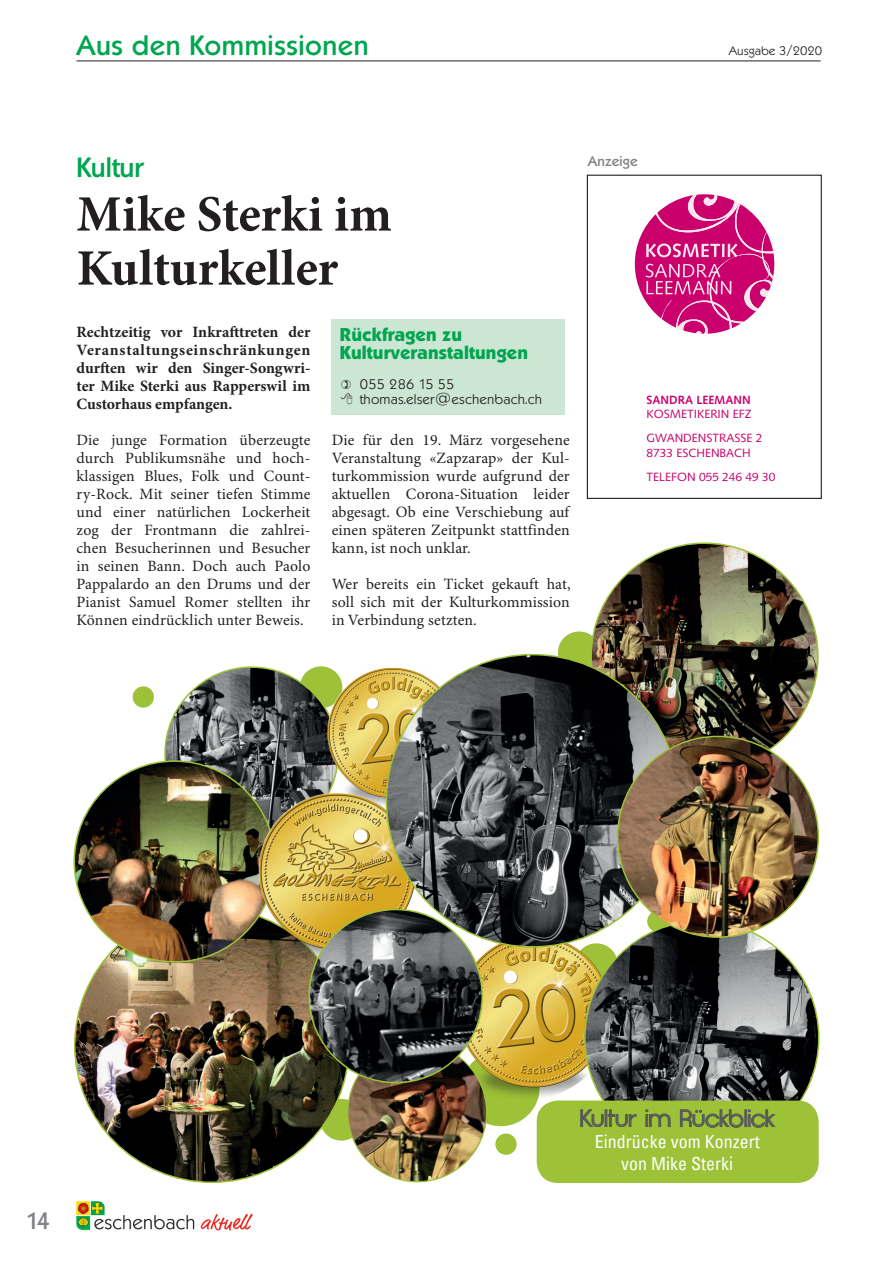
<style>
.page{position:relative;width:893px;height:1263px;background:#fff}
.page>*{position:absolute;margin:0;border:0;box-sizing:border-box;transform-origin:0 0}
.t1{font:700 51px/54px "Minion Pro";letter-spacing:-.005em;color:#231f20}
.t2{font:500 27px "Koblenz TS";letter-spacing:.02em;color:#00a54f}
.t3{font:24px "Opificio";color:#57585a;scale:1.04 1}
.t4{font:500 22.5px "Koblenz TS";color:#808285}
.t5{font:700 18px/18px "Koblenz TS";letter-spacing:.01em;color:#00a54f}
.t6{font:condensed 18px/21.6px "Univers";color:#fff;text-align:center}
.t7{font:15.75px/18px "Minion Pro";letter-spacing:.01em;color:#231f20;text-align:justify}
.t8{font:700 15.75px/18px "Minion Pro";letter-spacing:-.005em;color:#231f20;text-align:justify}
.t9{font:300 13.5px/15px "Koblenz TS";letter-spacing:.01em;color:#231f20}
.t10{font:500 13.5px "Koblenz TS";letter-spacing:.01em;color:#808285}
.t11{font:12px/24.2px "Syntax LT Std";color:#ca016c}
.t12{font:300 12px "Koblenz TS";color:#231f20}
.t13{font:700 12px "Syntax LT Std";color:#ca016c}
</style>
<div class="page">
<hr style="left:77px;top:61px;width:744px;height:1px;background:#231f20">
<img style="left:76px;top:1201px;width:177px;height:30px">
<div style="left:331px;top:319px;width:234px;height:96px;background:#cbe6d3"></div>
<div style="left:558px;top:631px;width:42px;height:42px;background:#9dc137;border-radius:50%"></div>
<div style="left:133px;top:686px;width:21px;height:22px;background:#9dc137;border-radius:50%"></div>
<div style="left:647px;top:911px;width:21px;height:21px;background:#9dc137;border-radius:50%"></div>
<div style="left:462px;top:1050px;width:77px;height:76px;background:#9dc137;border-radius:50%"></div>
<div style="left:320px;top:1099px;width:43px;height:41px;background:#9dc137;border-radius:50%"></div>
<div style="left:300px;top:666px;width:42px;height:42px;background:#9dc137;border-radius:50%"></div>
<img style="left:165px;top:667px;width:173px;height:173px;border-radius:87px">
<img style="left:75px;top:908px;width:274px;height:274px;border-radius:137px">
<img style="left:74px;top:761px;width:201px;height:201px;border-radius:100px">
<img style="left:591px;top:545px;width:227px;height:210px">
<img style="left:446px;top:919px;width:172px;height:181px">
<img style="left:302px;top:641px;width:182px;height:182px;border-radius:91px">
<img style="left:235px;top:771px;width:211px;height:209px">
<img style="left:585px;top:922px;width:234px;height:188px">
<img style="left:348px;top:1043px;width:139px;height:139px;border-radius:69px">
<img style="left:386px;top:655px;width:293px;height:292px;border-radius:146px">
<img style="left:618px;top:736px;width:200px;height:201px;border-radius:100px">
<img style="left:309px;top:909px;width:173px;height:173px;border-radius:87px">
<div style="left:537px;top:1100px;width:282px;height:83px;background:#9dc137;border-radius:21px"></div>
<svg style="left:580px;top:1109px;width:57px;height:18px"></svg>
<svg style="left:645px;top:1109px;width:26px;height:18px"></svg>
<svg style="left:680px;top:1109px;width:96px;height:19px"></svg>
<div style="left:495px;top:1133px;width:22px;height:22px;background:#9dc137;border-radius:50%"></div>
<svg style="left:635px;top:194px;width:139px;height:140px"></svg>
<div style="left:587px;top:175px;width:235px;height:324px;border:1px solid #231f20"></div>
<h2 class="t2" style="left:77px;top:29px;width:294px">Aus den Kommissionen</h2>
<p class="t12" style="left:729px;top:43px;width:95px">Ausgabe 3/2020</p>
<h2 class="t2" style="left:77px;top:151px;width:69px">Kultur</h2>
<h1 class="t1" style="left:77px;top:189px;width:317px">Mike Sterki im<br>Kulturkeller</h1>
<p class="t8" style="left:77px;top:324px;width:235px">Rechtzeitig vor Inkrafttreten der Veranstaltungseinschränkungen durften wir den Singer-Songwri&shy;ter Mike Sterki aus Rapperswil im Custorhaus empfangen.</p>
<p class="t7" style="left:77px;top:432px;width:235px">Die junge Formation überzeugte durch Publikumsnähe und hoch&shy;klassigen Blues, Folk und Count&shy;ry-Rock. Mit seiner tiefen Stimme und einer natürlichen Lockerheit zog der Frontmann die zahlrei&shy;chen Besucherinnen und Besucher in seinen Bann. Doch auch Paolo Pappalardo an den Drums und der Pianist Samuel Romer stellten ihr Können eindrücklich unter Beweis.</p>
<p class="t5" style="left:340px;top:325px;width:190px">Rückfragen zu<br>Kulturveranstaltungen</p>
<p class="t9" style="left:360px;top:377px;width:184px">055 286 15 55 thomas.elser@eschenbach.ch</p>
<p class="t7" style="left:332px;top:432px;width:240px">Die für den 19. März vorgesehene Veranstaltung «Zapzarap» der Kul&shy;turkommission wurde aufgrund der aktuellen Corona-Situation leider abgesagt. Ob eine Verschiebung auf einen späteren Zeitpunkt stattfinden kann, ist noch unklar.</p>
<p class="t7" style="left:332px;top:576px;width:240px">Wer bereits ein Ticket gekauft hat, soll sich mit der Kulturkommission in Verbindung setzten.</p>
<p class="t10" style="left:588px;top:154px;width:51px">Anzeige</p>
<p class="t13" style="left:647px;top:393px;width:106px">SANDRA LEEMANN</p>
<p class="t11" style="left:647px;top:402px;width:117px">KOSMETIKERIN EFZ<br>GWANDENSTRASSE 2</p>
<p class="t11" style="left:647px;top:440px;width:130px">8733 ESCHENBACH<br>TELEFON 055 246 49 30</p>
<h3 class="t4" style="left:26px;top:1207px;width:26px">14</h3>
<h3 class="t3" style="left:580px;top:1105px;width:189px">Kultur im Rückblick</h3>
<p class="t6" style="left:595px;top:1131px;width:166px">Eindrücke vom Konzert von Mike Sterki</p>
</div>
